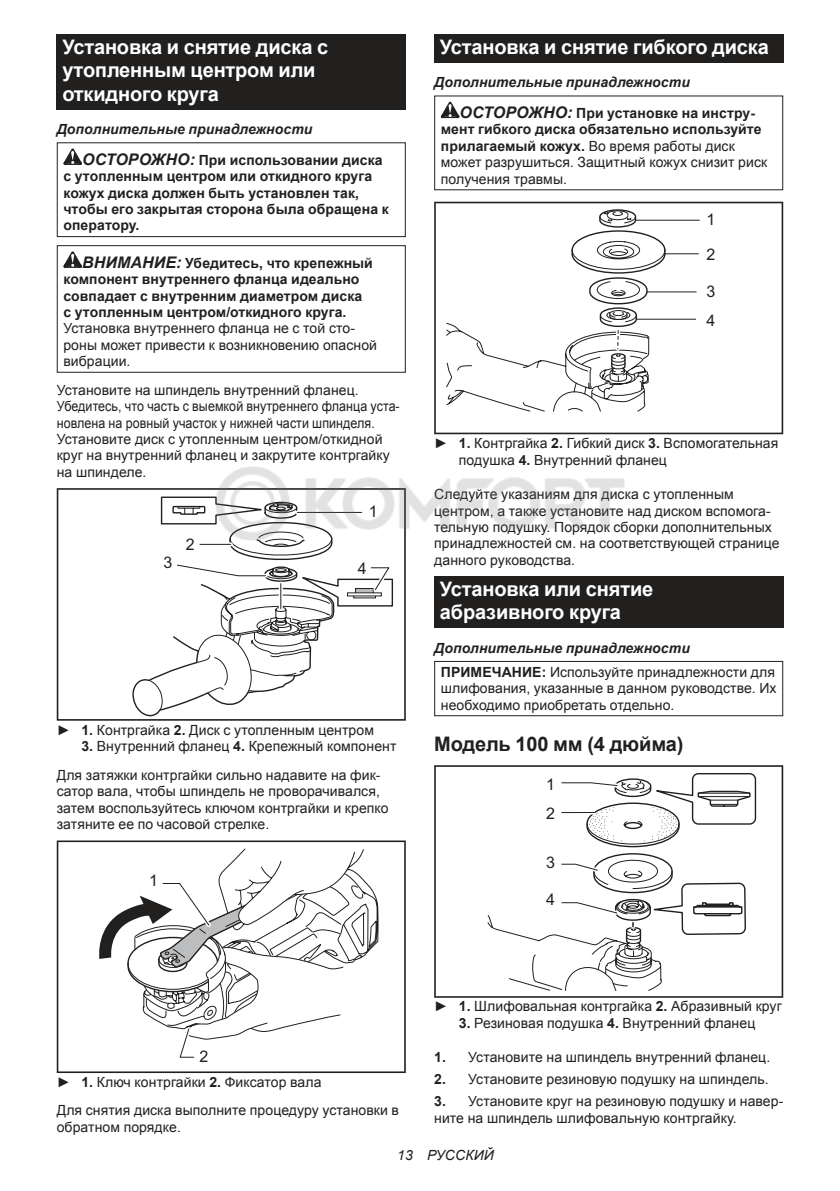
<style>
.page{position:relative;width:840px;height:1191px;background:#fff}
.page>*{position:absolute;margin:0;border:0;box-sizing:border-box;transform-origin:0 0}
.t1{font:700 20px/23.4px "Arial";letter-spacing:-.01em;color:#fff}
.t2{font:700 20px "Arial";letter-spacing:-.01em;color:#221f1f}
.t3{font:16px/34.6px "Arial";color:#221f1f}
.t4{font:14px/16.4px "Arial";letter-spacing:.005em;color:#221f1f}
.t5{font:700 14px/16.4px "Arial";letter-spacing:.005em;color:#221f1f}
.t6{font:italic 700 14px/30.6px "Arial";letter-spacing:.005em;color:#221f1f}
.t7{font:italic 14px "Arial";letter-spacing:.005em;color:#221f1f}
.s1{font-size:16px}
.s2{font-style:normal}
.s3{font-style:italic;font-size:16px}
.s4{font-weight:700}
.s5{font-weight:400;font-style:normal}
</style>
<div class="page">
<div style="left:57px;top:34px;width:348px;height:75px;background:#221f1f"></div>
<svg style="left:63px;top:148px;width:19px;height:17px"></svg>
<div style="left:57px;top:142px;width:348px;height:95px;border:1px solid #221f1f"></div>
<svg style="left:63px;top:251px;width:19px;height:17px"></svg>
<div style="left:57px;top:245px;width:348px;height:128px;border:1px solid #221f1f"></div>
<div style="left:57px;top:693px;width:74px;height:28px;background:#656363"></div>
<svg style="left:57px;top:488px;width:348px;height:232px"></svg>
<svg style="left:57px;top:840px;width:348px;height:233px"></svg>
<div style="left:434px;top:34px;width:348px;height:29px;background:#221f1f"></div>
<svg style="left:440px;top:102px;width:19px;height:16px"></svg>
<div style="left:435px;top:406px;width:74px;height:29px;background:#c9c8c8"></div>
<svg style="left:434px;top:202px;width:348px;height:232px"></svg>
<div style="left:434px;top:576px;width:348px;height:52px;background:#221f1f"></div>
<div style="left:434px;top:661px;width:348px;height:55px;border:1px solid #221f1f"></div>
<svg style="left:434px;top:765px;width:348px;height:232px"></svg>
<img style="left:210px;top:467px;width:415px;height:82px">
<h1 class="t1" style="left:62px;top:36px;width:267px">Установка и снятие диска с утопленным центром или откидного круга</h1>
<p class="t6" style="left:82px;top:114px;width:302px;text-indent:-25px">Дополнительные принадлежности<br><span class="s1">ОСТОРОЖНО:</span> <span class="s2">При использовании диска</span></p>
<p class="t5" style="left:63px;top:169px;width:327px">с утопленным центром или откидного круга кожух диска должен быть установлен так, чтобы его закрытая сторона была обращена к оператору.</p>
<p class="t5" style="left:63px;top:255px;width:311px;text-indent:19px"><span class="s3">ВНИМАНИЕ:</span> Убедитесь, что крепежный компонент внутреннего фланца идеально совпадает с внутренним диаметром диска с утопленным центром/откидного круга.</p>
<p class="t4" style="left:63px;top:320px;width:315px">Установка внутреннего фланца не с той сто&shy;роны может привести к возникновению опасной вибрации.</p>
<p class="t4" style="left:57px;top:382px;width:344px">Установите на шпиндель внутренний фланец.<br>Убедитесь, что часть с выемкой внутреннего фланца уста&shy;новлена на ровный участок у нижней части шпинделя.<br>Установите диск с утопленным центром/откидной круг на внутренний фланец и закрутите контргайку на шпинделе.</p>
<p class="t3" style="left:368px;top:494px;width:10px">1</p>
<p class="t3" style="left:185px;top:527px;width:10px">2</p>
<p class="t3" style="left:357px;top:551px;width:10px">4</p>
<p class="t3" style="left:163px;top:545px;width:10px">3</p>
<p class="t4" style="left:57px;top:721px;width:318px">► <span class="s4">1.</span> Контргайка <span class="s4">2.</span> Диск с утопленным центром</p>
<p class="t4" style="left:57px;top:732px;width:341px;line-height:28.8px;text-indent:25px"><span class="s4">3.</span> Внутренний фланец <span class="s4">4.</span> Крепежный компонент<br>Для затяжки контргайки сильно надавите на фик-</p>
<p class="t4" style="left:57px;top:783px;width:333px">сатор вала, чтобы шпиндель не проворачивался, затем воспользуйтесь ключом контргайки и крепко затяните ее по часовой стрелке.</p>
<p class="t3" style="left:149px;top:863px;width:10px">1</p>
<h1 class="t1" style="left:439px;top:36px;width:330px">Установка и снятие гибкого диска</h1>
<p class="t6" style="left:459px;top:68px;width:297px;text-indent:-25px">Дополнительные принадлежности<br><span class="s1">ОСТОРОЖНО:</span> <span class="s2">При установке на инстру-</span></p>
<p class="t4" style="left:440px;top:121px;width:328px"><span class="s4">мент гибкого диска обязательно используйте прилагаемый кожух.</span> Во время работы диск может разрушиться. Защитный кожух снизит риск получения травмы.</p>
<p class="t3" style="left:706px;top:202px;width:10px">1<br>2</p>
<p class="t3" style="left:706px;top:277px;width:10px;line-height:28.8px">3<br>4</p>
<p class="t4" style="left:458px;top:435px;width:321px;text-indent:-25px">► <span class="s4">1.</span> Контргайка <span class="s4">2.</span> Гибкий диск <span class="s4">3.</span> Вспомогательная подушка <span class="s4">4.</span> Внутренний фланец</p>
<p class="t4" style="left:434px;top:486px;width:346px">Следуйте указаниям для диска с утопленным центром, а также установите над диском вспомога&shy;тельную подушку. Порядок сборки дополнительных принадлежностей см. на соответствующей странице данного руководства.</p>
<h1 class="t1" style="left:439px;top:578px;width:215px">Установка или снятие абразивного круга</h1>
<p class="t6" style="left:440px;top:636px;width:335px;line-height:23.8px;text-indent:-7px">Дополнительные принадлежности<br><span class="s2">ПРИМЕЧАНИЕ:</span> <span class="s5">Используйте принадлежности для</span></p>
<p class="t4" style="left:440px;top:680px;width:337px">шлифования, указанные в данном руководстве. Их необходимо приобретать отдельно.</p>
<h1 class="t2" style="left:434px;top:730px;width:250px">Модель 100 мм (4 дюйма)</h1>
<p class="t3" style="left:546px;top:770px;width:10px;line-height:28.2px">1<br>2</p>
<p class="t3" style="left:546px;top:845px;width:10px">3</p>
<p class="t3" style="left:546px;top:882px;width:10px">4</p>
<p class="t3" style="left:199px;top:1038px;width:10px">2</p>
<p class="t4" style="left:57px;top:1067px;width:343px;line-height:28.8px">► <span class="s4">1.</span> Ключ контргайки <span class="s4">2.</span> Фиксатор вала<br>Для снятия диска выполните процедуру установки в</p>
<p class="t4" style="left:57px;top:1118px;width:126px">обратном порядке.</p>
<p class="t4" style="left:434px;top:998px;width:349px">► <span class="s4">1.</span> Шлифовальная контргайка <span class="s4">2.</span> Абразивный круг</p>
<p class="t4" style="left:458px;top:1014px;width:298px"><span class="s4">3.</span> Резиновая подушка <span class="s4">4.</span> Внутренний фланец</p>
<p class="t4" style="left:434px;top:1049px;width:337px"><span class="s4">1.</span> Установите на шпиндель внутренний фланец.</p>
<p class="t4" style="left:434px;top:1071px;width:336px"><span class="s4">2.</span> Установите резиновую подушку на шпиндель.</p>
<p class="t4" style="left:434px;top:1093px;width:350px"><span class="s4">3.</span> Установите круг на резиновую подушку и навер&shy;ните на шпиндель шлифовальную контргайку.</p>
<p class="t7" style="left:397px;top:1147px;width:98px">13 РУССКИЙ</p>
</div>
